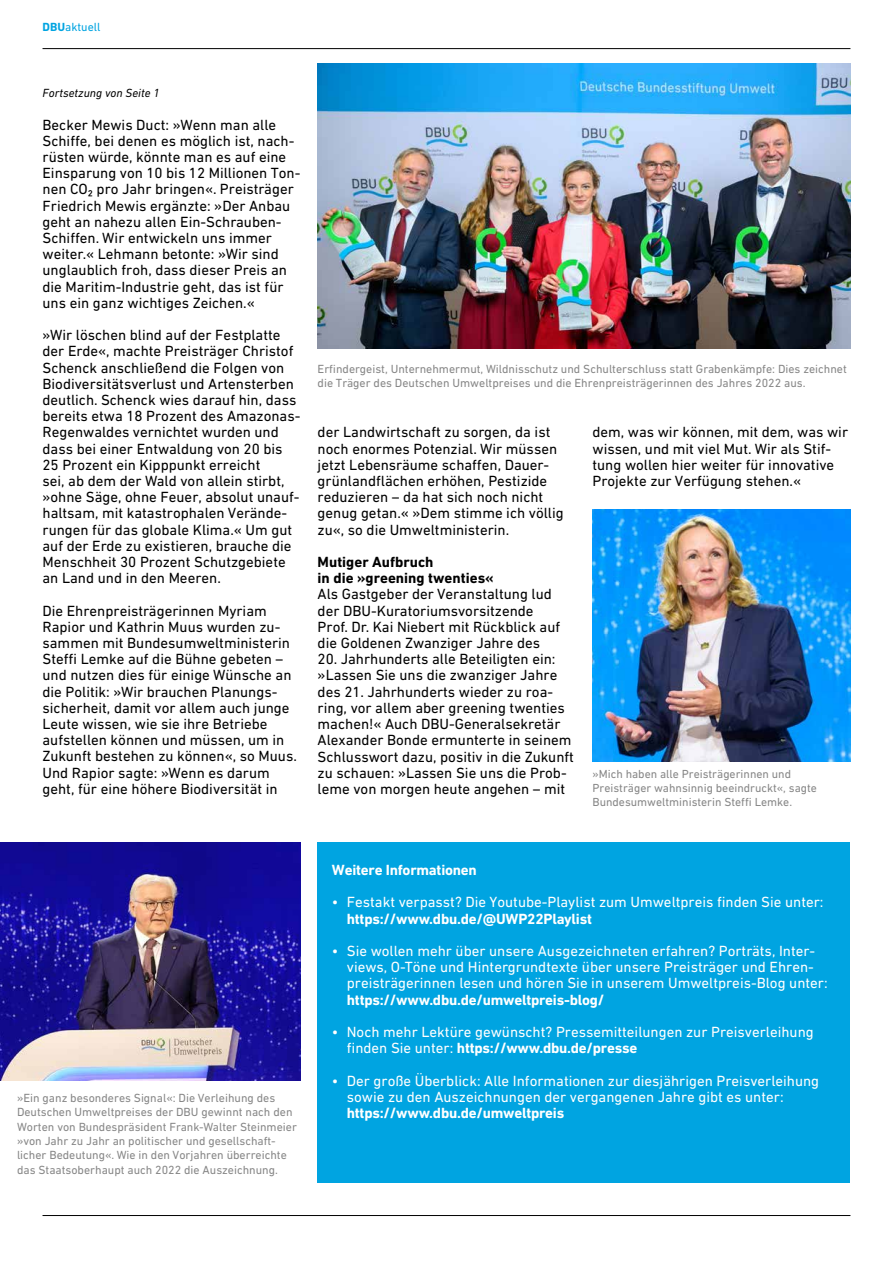
<style>
.page{position:relative;width:893px;height:1263px;background:#fff}
.page>*{position:absolute;margin:0;border:0;box-sizing:border-box;transform-origin:0 0}
.Text_10pt_schwarz{font:15px/16.2px "DIN Next W1 G";color:#000}
.Aufzählung_10pt_weiß{font:15px/16.2px "DIN Next W1 G";color:#fff}
.Überschrift_10pt_sch{font:700 15px/16.2px "DIN Next W1 G";color:#000}
.Text_10pt_weiss{font:700 15px "DIN Next W1 G";letter-spacing:-.015em;color:#fff}
.t1{font:12px/14.4px "DIN Next W1 G";color:#878787}
.t2{font:italic 12px "DIN Next W1 G";color:#000}
.t3{font:12px "DIN Next W1 G";color:#00a4e1}
.t4{font:11.85px/14.2px "DIN Next W1 G";color:#878787}
.s1{font-weight:700}
</style>
<div class="page">
<div style="left:317px;top:842px;width:533px;height:341px;background:#00a4e1"></div>
<img style="left:318px;top:64px;width:533px;height:285px">
<img style="left:592px;top:509px;width:258px;height:253px">
<img style="left:0;top:842px;width:300px;height:238px">
<hr style="left:43px;top:48px;width:807px;height:1px;background:#000">
<hr style="left:43px;top:1215px;width:807px;height:1px;background:#000">
<p class="t3" style="left:43px;top:20px;width:60px"><span class="s1">DBU</span>aktuell</p>
<p class="t2" style="left:43px;top:86px;width:119px">Fortsetzung von Seite 1</p>
<p class="Text_10pt_schwarz" style="left:43px;top:116px;width:259px">Becker Mewis Duct: »Wenn man alle Schiffe, bei denen es möglich ist, nach&shy;rüsten würde, könnte man es auf eine Einsparung von 10 bis 12 Millionen Ton&shy;nen CO₂ pro Jahr bringen«. Preisträger Friedrich Mewis ergänzte: »Der Anbau geht an nahezu allen Ein-Schrauben-Schiffen. Wir entwickeln uns immer weiter.« Lehmann betonte: »Wir sind unglaublich froh, dass dieser Preis an die Maritim-Industrie geht, das ist für uns ein ganz wichtiges Zeichen.«</p>
<p class="Text_10pt_schwarz" style="left:43px;top:327px;width:259px">»Wir löschen blind auf der Festplatte der Erde«, machte Preisträger Christof Schenck anschließend die Folgen von Biodiversitätsverlust und Artensterben deutlich. Schenck wies darauf hin, dass bereits etwa 18 Prozent des Amazonas-Regenwaldes vernichtet wurden und dass bei einer Entwaldung von 20 bis 25 Prozent ein Kipppunkt erreicht<br>sei, ab dem der Wald von allein stirbt, »ohne Säge, ohne Feuer, absolut unauf&shy;haltsam, mit katastrophalen Verände&shy;rungen für das globale Klima.« Um gut auf der Erde zu existieren, brauche die Menschheit 30 Prozent Schutzgebiete an Land und in den Meeren.</p>
<p class="Text_10pt_schwarz" style="left:43px;top:602px;width:256px">Die Ehrenpreisträgerinnen Myriam Rapior und Kathrin Muus wurden zu&shy;sammen mit Bundesumweltministerin Steffi Lemke auf die Bühne gebeten – und nutzen dies für einige Wünsche an die Politik: »Wir brauchen Planungs&shy;sicherheit, damit vor allem auch junge Leute wissen, wie sie ihre Betriebe aufstellen können und müssen, um in Zukunft bestehen zu können«, so Muus.<br>Und Rapior sagte: »Wenn es darum geht, für eine höhere Biodiversität in</p>
<p class="t1" style="left:318px;top:361px;width:531px">Erfindergeist, Unternehmermut, Wildnisschutz und Schulterschluss statt Grabenkämpfe: Dies zeichnet die Träger des Deutschen Umweltpreises und die Ehrenpreisträgerinnen des Jahres 2022 aus.</p>
<p class="Text_10pt_schwarz" style="left:318px;top:424px;width:248px">der Landwirtschaft zu sorgen, da ist noch enormes Potenzial. Wir müssen jetzt Lebensräume schaffen, Dauer&shy;grünlandflächen erhöhen, Pestizide reduzieren – da hat sich noch nicht genug getan.« »Dem stimme ich völlig zu«, so die Umweltministerin.</p>
<h1 class="Überschrift_10pt_sch" style="left:318px;top:554px;width:178px">Mutiger Aufbruch<br>in die »greening twenties«</h1>
<p class="Text_10pt_schwarz" style="left:318px;top:586px;width:244px">Als Gastgeber der Veranstaltung lud der DBU-Kuratoriumsvorsitzende Prof. Dr. Kai Niebert mit Rückblick auf die Goldenen Zwanziger Jahre des</p>
<p class="Text_10pt_schwarz" style="left:318px;top:651px;width:258px">20. Jahrhunderts alle Beteiligten ein: »Lassen Sie uns die zwanziger Jahre des 21. Jahrhunderts wieder zu roa&shy;ring, vor allem aber greening twenties machen!« Auch DBU-Generalsekretär Alexander Bonde ermunterte in seinem Schlusswort dazu, positiv in die Zukunft zu schauen: »Lassen Sie uns die Prob&shy;leme von morgen heute angehen – mit</p>
<p class="Text_10pt_schwarz" style="left:592px;top:424px;width:257px">dem, was wir können, mit dem, was wir wissen, und mit viel Mut. Wir als Stif&shy;tung wollen hier weiter für innovative Projekte zur Verfügung stehen.«</p>
<p class="t4" style="left:592px;top:766px;width:226px">»Mich haben alle Preisträgerinnen und<br>Preisträger wahnsinnig beeindruckt«, sagte<br>Bundesumweltministerin Steffi Lemke.</p>
<p class="t1" style="left:17px;top:1090px;width:281px">»Ein ganz besonderes Signal«: Die Verleihung des Deutschen Umweltpreises der DBU gewinnt nach den Worten von Bundespräsident Frank-Walter Steinmeier »von Jahr zu Jahr an politischer und gesellschaft&shy;licher Bedeutung«. Wie in den Vorjahren überreichte das Staatsoberhaupt auch 2022 die Auszeichnung.</p>
<p class="Text_10pt_weiss" style="left:332px;top:861px;width:146px">Weitere Informationen</p>
<p class="Aufzählung_10pt_weiß" style="left:347px;top:894px;width:478px;text-indent:-15px">• Festakt verpasst? Die Youtube-Playlist zum Umweltpreis finden Sie unter: <span class="s1">https://www.dbu.de/@UWP22Playlist</span></p>
<p class="Aufzählung_10pt_weiß" style="left:347px;top:942px;width:482px;text-indent:-15px">• Sie wollen mehr über unsere Ausgezeichneten erfahren? Porträts, Inter&shy;views, O-Töne und Hintergrundtexte über unsere Preisträger und Ehren&shy;preisträgerinnen lesen und hören Sie in unserem Umweltpreis-Blog unter: <span class="s1">https://www.dbu.de/umweltpreis-blog/</span></p>
<p class="Aufzählung_10pt_weiß" style="left:347px;top:1023px;width:468px;text-indent:-15px">• Noch mehr Lektüre gewünscht? Pressemitteilungen zur Preisverleihung finden Sie unter: <span class="s1">https://www.dbu.de/presse</span></p>
<p class="Aufzählung_10pt_weiß" style="left:347px;top:1072px;width:474px;text-indent:-15px">• Der große Überblick: Alle Informationen zur diesjährigen Preisverleihung sowie zu den Auszeichnungen der vergangenen Jahre gibt es unter: <span class="s1">https://www.dbu.de/umweltpreis</span></p>
</div>
